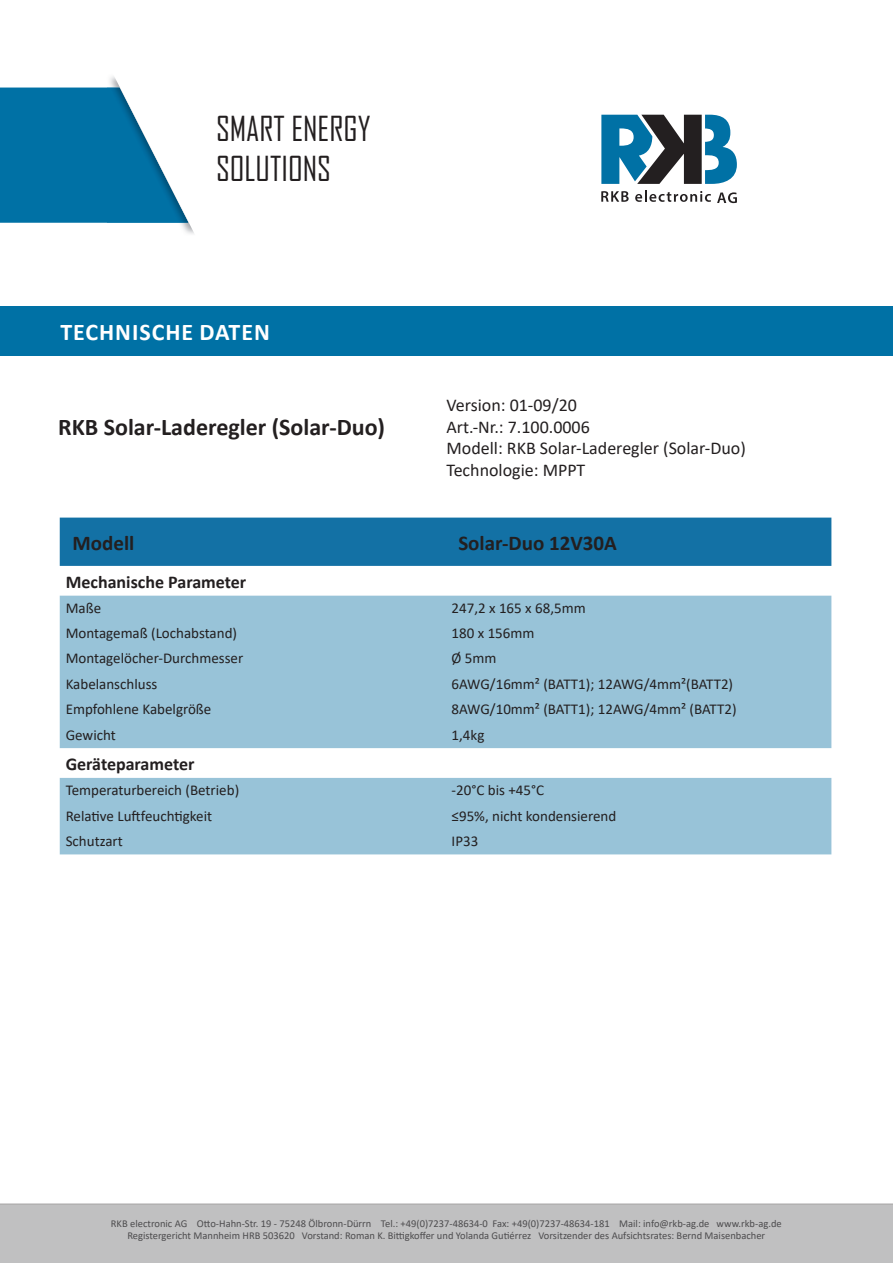
<style>
.page{position:relative;width:893px;height:1263px;background:#fff}
.page>*{position:absolute;margin:0;border:0;box-sizing:border-box;transform-origin:0 0}
.t1{font:33px/39.6px "Agency FB";color:#231f20}
.t2{font:700 24px "Calibri";color:#231f20}
.t3{font:700 24px "Calibri";letter-spacing:.04em;color:#fff}
.t4{font:700 21px "Calibri";color:#231f20}
.t5{font:18px/21.6px "Calibri";color:#231f20}
.t6{font:700 18px "Calibri";color:#231f20}
.t7{font:15px "Calibri";color:#231f20}
.t8{font:10.5px/12.6px "Calibri";color:#4d4c4e;text-align:center}
</style>
<div class="page">
<div style="left:0;top:88px;width:100px;height:135px;background:#0071a5"></div>
<svg style="left:100px;top:76px;width:94px;height:158px"></svg>
<svg style="left:601px;top:191px;width:28px;height:11px"></svg>
<svg style="left:635px;top:191px;width:76px;height:11px"></svg>
<svg style="left:717px;top:192px;width:19px;height:11px"></svg>
<svg style="left:601px;top:115px;width:135px;height:69px"></svg>
<div style="left:0;top:307px;width:893px;height:49px;background:#0071a5"></div>
<div style="left:0;top:1203px;width:893px;height:60px;background:#c0c0c1"></div>
<div style="left:60px;top:518px;width:771px;height:48px;background:#1371a5"></div>
<svg style="left:60px;top:596px;width:771px;height:258px;fill:#98c3d8"></svg>
<h1 class="t1" style="left:216px;top:108px;width:156px">SMART ENERGY<br>SOLUTIONS</h1>
<h2 class="t3" style="left:61px;top:315px;width:169px">Technische Daten</h2>
<h2 class="t2" style="left:58px;top:410px;width:328px">RKB Solar-Laderegler (Solar-Duo)</h2>
<p class="t5" style="left:446px;top:394px;width:301px">Version: 01-09/20<br>Art.-Nr.: 7.100.0006<br>Modell: RKB Solar-Laderegler (Solar-Duo)<br>Technologie: MPPT</p>
<h3 class="t4" style="left:73px;top:528px;width:63px">Modell</h3>
<h3 class="t4" style="left:458px;top:528px;width:160px">Solar-Duo 12V30A</h3>
<p class="t6" style="left:66px;top:569px;width:182px">Mechanische Parameter</p>
<p class="t7" style="left:66px;top:597px;width:37px">Maße</p>
<p class="t7" style="left:452px;top:597px;width:136px">247,2 x 165 x 68,5mm</p>
<p class="t7" style="left:66px;top:623px;width:173px">Montagemaß (Lochabstand)</p>
<p class="t7" style="left:452px;top:623px;width:84px">180 x 156mm</p>
<p class="t7" style="left:66px;top:648px;width:179px">Montagelöcher-Durchmesser</p>
<p class="t7" style="left:452px;top:648px;width:46px">Ø 5mm</p>
<p class="t7" style="left:66px;top:673px;width:93px">Kabelanschluss</p>
<p class="t7" style="left:452px;top:673px;width:283px">6AWG/16mm² (BATT1); 12AWG/4mm²(BATT2)</p>
<p class="t7" style="left:66px;top:699px;width:147px">Empfohlene Kabelgröße</p>
<p class="t7" style="left:452px;top:699px;width:286px">8AWG/10mm² (BATT1); 12AWG/4mm² (BATT2)</p>
<p class="t7" style="left:66px;top:724px;width:52px">Gewicht</p>
<p class="t7" style="left:452px;top:724px;width:34px">1,4kg</p>
<p class="t6" style="left:66px;top:751px;width:130px">Geräteparameter</p>
<p class="t7" style="left:66px;top:780px;width:175px">Temperaturbereich (Betrieb)</p>
<p class="t7" style="left:452px;top:780px;width:94px">-20°C bis +45°C</p>
<p class="t7" style="left:66px;top:805px;width:148px">Relative Luftfeuchtigkeit</p>
<p class="t7" style="left:452px;top:805px;width:166px">≤95%, nicht kondensierend</p>
<p class="t7" style="left:66px;top:831px;width:59px">Schutzart</p>
<p class="t7" style="left:452px;top:831px;width:28px">IP33</p>
<p class="t8" style="left:111px;top:1216px;width:672px">RKB electronic AG Otto-Hahn-Str. 19 - 75248 Ölbronn-Dürrn Tel.: +49(0)7237-48634-0 Fax: +49(0)7237-48634-181 Mail: info@rkb-ag.de www.rkb-ag.de<br>Registergericht Mannheim HRB 503620 Vorstand: Roman K. Bittigkoffer und Yolanda Gutiérrez Vorsitzender des Aufsichtsrates: Bernd Maisenbacher</p>
</div>
